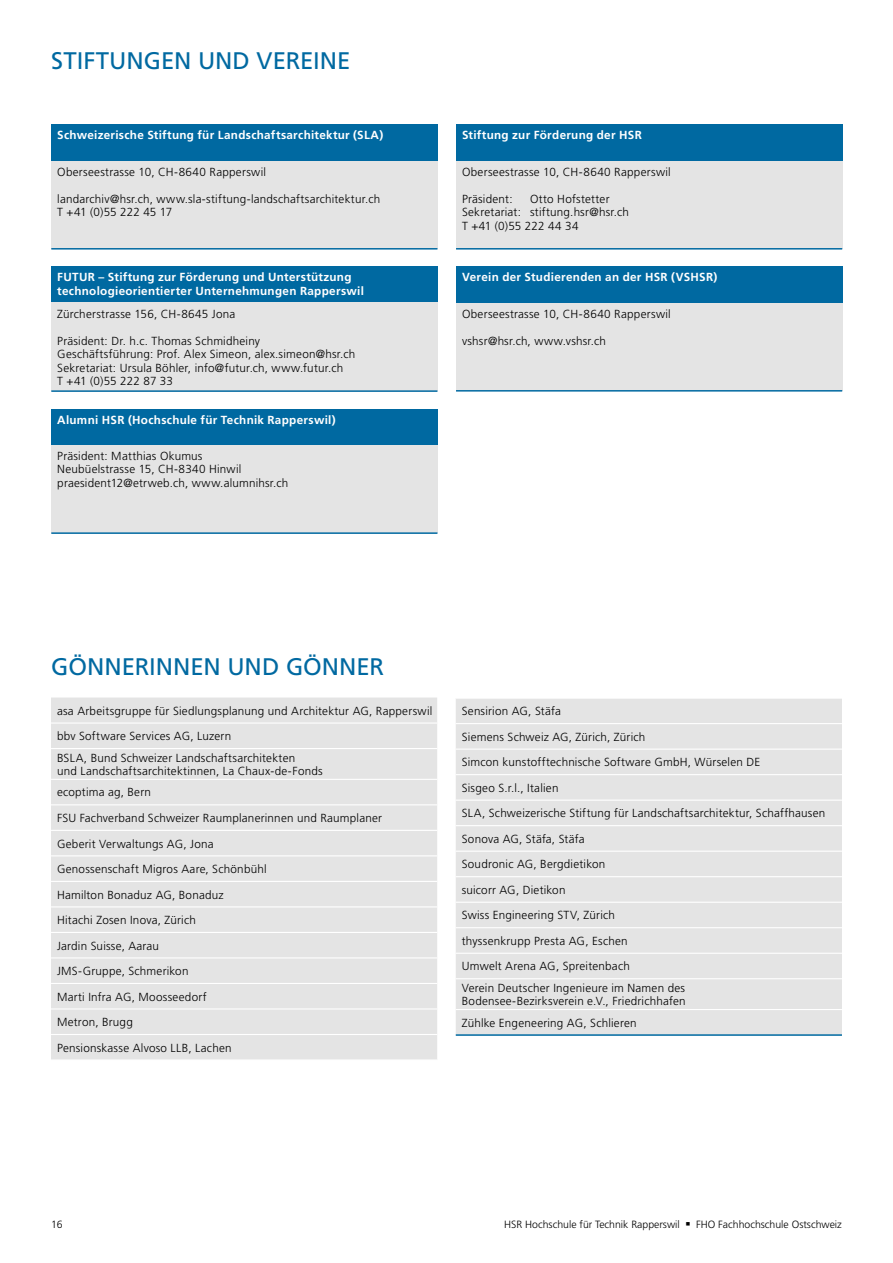
<style>
.page{position:relative;width:893px;height:1263px;background:#fff}
.page>*{position:absolute;margin:0;border:0;box-sizing:border-box;transform-origin:0 0}
.t1{font:24px "Frutiger LT Pro";letter-spacing:-.005em;color:#0069a1}
.t2{font:300 11.7px/25.5px "Frutiger LT Pro";letter-spacing:.02em;color:#000}
.t3{font:700 11.7px/13.5px "Frutiger LT Pro";letter-spacing:.025em;color:#fff}
.t4{font:300 10.5px "Frutiger LT Pro";color:#000}
</style>
<div class="page">
<div style="left:51px;top:125px;width:386px;height:36px;background:#0069a1"></div>
<div style="left:51px;top:161px;width:386px;height:88px;background:#e4e4e4"></div>
<hr style="left:51px;top:248px;width:386px;height:2px;background:#0069a1">
<div style="left:51px;top:267px;width:386px;height:36px;background:#0069a1"></div>
<div style="left:51px;top:303px;width:386px;height:88px;background:#e4e4e4"></div>
<hr style="left:51px;top:390px;width:386px;height:2px;background:#0069a1">
<div style="left:51px;top:409px;width:386px;height:36px;background:#0069a1"></div>
<div style="left:51px;top:445px;width:386px;height:88px;background:#e4e4e4"></div>
<hr style="left:51px;top:532px;width:386px;height:2px;background:#0069a1">
<div style="left:456px;top:125px;width:386px;height:36px;background:#0069a1"></div>
<div style="left:456px;top:161px;width:386px;height:88px;background:#e4e4e4"></div>
<hr style="left:456px;top:248px;width:386px;height:2px;background:#0069a1">
<div style="left:456px;top:267px;width:386px;height:36px;background:#0069a1"></div>
<div style="left:456px;top:303px;width:386px;height:88px;background:#e4e4e4"></div>
<hr style="left:456px;top:390px;width:386px;height:2px;background:#0069a1">
<div style="left:51px;top:697px;width:386px;height:362px;background:#e4e4e4"></div>
<hr style="left:51px;top:722px;width:386px;height:2px;background:#fff">
<hr style="left:51px;top:748px;width:386px;height:1px;background:#fff">
<hr style="left:51px;top:779px;width:386px;height:1px;background:#fff">
<hr style="left:51px;top:804px;width:386px;height:1px;background:#fff">
<hr style="left:51px;top:830px;width:386px;height:1px;background:#fff">
<hr style="left:51px;top:855px;width:386px;height:1px;background:#fff">
<hr style="left:51px;top:881px;width:386px;height:1px;background:#fff">
<hr style="left:51px;top:906px;width:386px;height:1px;background:#fff">
<hr style="left:51px;top:932px;width:386px;height:1px;background:#fff">
<hr style="left:51px;top:957px;width:386px;height:1px;background:#fff">
<hr style="left:51px;top:983px;width:386px;height:1px;background:#fff">
<hr style="left:51px;top:1008px;width:386px;height:1px;background:#fff">
<hr style="left:51px;top:1034px;width:386px;height:1px;background:#fff">
<div style="left:456px;top:699px;width:386px;height:335px;background:#e4e4e4"></div>
<hr style="left:456px;top:723px;width:386px;height:1px;background:#fff">
<hr style="left:456px;top:748px;width:386px;height:2px;background:#fff">
<hr style="left:456px;top:774px;width:386px;height:1px;background:#fff">
<hr style="left:456px;top:799px;width:386px;height:2px;background:#fff">
<hr style="left:456px;top:825px;width:386px;height:1px;background:#fff">
<hr style="left:456px;top:851px;width:386px;height:1px;background:#fff">
<hr style="left:456px;top:876px;width:386px;height:1px;background:#fff">
<hr style="left:456px;top:902px;width:386px;height:1px;background:#fff">
<hr style="left:456px;top:927px;width:386px;height:1px;background:#fff">
<hr style="left:456px;top:953px;width:386px;height:1px;background:#fff">
<hr style="left:456px;top:978px;width:386px;height:1px;background:#fff">
<hr style="left:456px;top:1009px;width:386px;height:1px;background:#fff">
<hr style="left:456px;top:1034px;width:386px;height:2px;background:#0069a1">
<h1 class="t1" style="left:51px;top:46px;width:301px">STIFTUNGEN UND VEREINE</h1>
<p class="t3" style="left:57px;top:129px;width:328px">Schweizerische Stiftung für Landschaftsarchitektur (SLA)</p>
<p class="t2" style="left:57px;top:159px;width:210px">Oberseestrasse 10, CH-8640 Rapperswil</p>
<p class="t2" style="left:57px;top:192px;width:324px;line-height:13.5px">landarchiv@hsr.ch, www.sla-stiftung-landschaftsarchitektur.ch<br>T +41 (0)55 222 45 17</p>
<p class="t3" style="left:57px;top:271px;width:308px">FUTUR – Stiftung zur Förderung und Unterstützung technologieorientierter Unternehmungen Rapperswil</p>
<p class="t2" style="left:57px;top:301px;width:179px">Zürcherstrasse 156, CH-8645 Jona</p>
<p class="t2" style="left:57px;top:334px;width:300px;line-height:13.5px">Präsident: Dr. h.c. Thomas Schmidheiny Geschäftsführung: Prof. Alex Simeon, alex.simeon@hsr.ch Sekretariat: Ursula Böhler, info@futur.ch, www.futur.ch<br>T +41 (0)55 222 87 33</p>
<p class="t3" style="left:57px;top:413px;width:280px">Alumni HSR (Hochschule für Technik Rapperswil)</p>
<p class="t2" style="left:57px;top:449px;width:233px;line-height:13.5px">Präsident: Matthias Okumus<br>Neubüelstrasse 15, CH-8340 Hinwil praesident12@etrweb.ch, www.alumnihsr.ch</p>
<p class="t3" style="left:462px;top:129px;width:181px">Stiftung zur Förderung der HSR</p>
<p class="t2" style="left:462px;top:159px;width:210px">Oberseestrasse 10, CH-8640 Rapperswil</p>
<p class="t2" style="left:462px;top:186px;width:52px">Präsident:</p>
<p class="t2" style="left:462px;top:192px;width:168px;line-height:13.5px;text-indent:68px">Otto Hofstetter<br>Sekretariat: stiftung.hsr@hsr.ch<br>T +41 (0)55 222 44 34</p>
<p class="t3" style="left:462px;top:271px;width:257px">Verein der Studierenden an der HSR (VSHSR)</p>
<p class="t2" style="left:462px;top:301px;width:210px">Oberseestrasse 10, CH-8640 Rapperswil</p>
<p class="t2" style="left:462px;top:328px;width:145px">vshsr@hsr.ch, www.vshsr.ch</p>
<h1 class="t1" style="left:51px;top:652px;width:334px">GÖNNERINNEN UND GÖNNER</h1>
<p class="t2" style="left:57px;top:698px;width:377px">asa Arbeitsgruppe für Siedlungsplanung und Architektur AG, Rapperswil bbv Software Services AG, Luzern</p>
<p class="t2" style="left:57px;top:751px;width:267px;line-height:13.5px">BSLA, Bund Schweizer Landschaftsarchitekten<br>und Landschaftsarchitektinnen, La Chaux-de-Fonds</p>
<p class="t2" style="left:57px;top:780px;width:327px">ecoptima ag, Bern<br>FSU Fachverband Schweizer Raumplanerinnen und Raumplaner<br>Geberit Verwaltungs AG, Jona<br>Genossenschaft Migros Aare, Schönbühl<br>Hamilton Bonaduz AG, Bonaduz<br>Hitachi Zosen Inova, Zürich<br>Jardin Suisse, Aarau<br>JMS-Gruppe, Schmerikon<br>Marti Infra AG, Moosseedorf<br>Metron, Brugg<br>Pensionskasse Alvoso LLB, Lachen</p>
<p class="t2" style="left:462px;top:698px;width:365px">Sensirion AG, Stäfa<br>Siemens Schweiz AG, Zürich, Zürich<br>Simcon kunstofftechnische Software GmbH, Würselen DE<br>Sisgeo S.r.l., Italien<br>SLA, Schweizerische Stiftung für Landschaftsarchitektur, Schaffhausen Sonova AG, Stäfa, Stäfa<br>Soudronic AG, Bergdietikon<br>suicorr AG, Dietikon<br>Swiss Engineering STV, Zürich<br>thyssenkrupp Presta AG, Eschen<br>Umwelt Arena AG, Spreitenbach</p>
<p class="t2" style="left:462px;top:981px;width:225px;line-height:13.5px">Verein Deutscher Ingenieure im Namen des<br>Bodensee-Bezirksverein e.V., Friedrichhafen</p>
<p class="t2" style="left:462px;top:1010px;width:176px">Zühlke Engeneering AG, Schlieren</p>
<p class="t4" style="left:51px;top:1218px;width:13px">16</p>
<p class="t4" style="left:504px;top:1218px;width:339px">HSR Hochschule für Technik Rapperswil ■ FHO Fachhochschule Ostschweiz</p>
</div>
